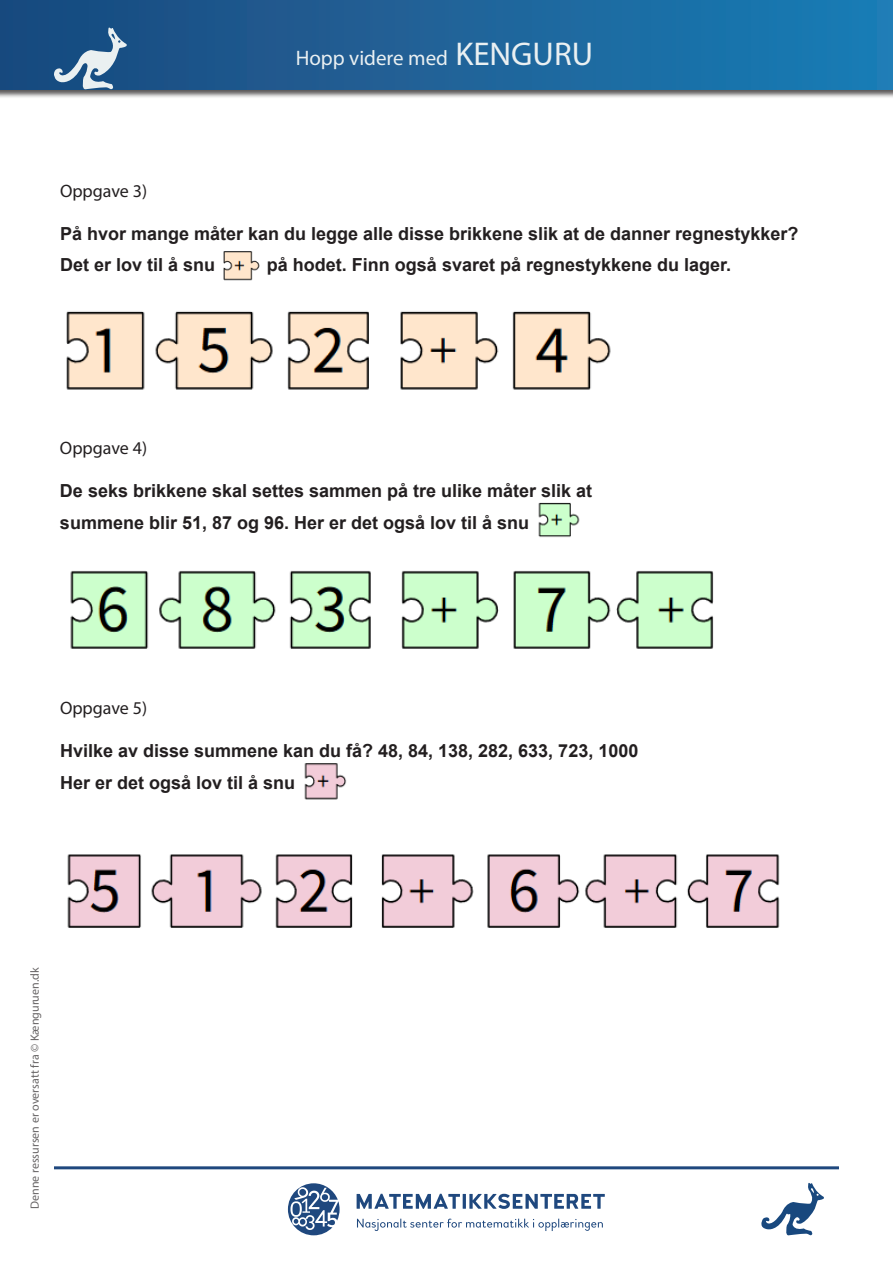
<style>
.page{position:relative;width:893px;height:1263px;background:#fff}
.page>*{position:absolute;margin:0;border:0;box-sizing:border-box;transform-origin:0 0}
.t1{font:21px "Myriad Pro";color:#eaf0f2}
.t2{font:700 18px/31.2px "Arial";color:#231f20}
.t3{font:18px "Myriad Pro";color:#231f20}
.t4{font:12px "Myriad Pro";color:#231f20}
.s1{font-size:33px}
</style>
<div class="page">
<div style="left:0;top:0;width:893px;height:98px;background:#231f20;opacity:.75"></div>
<div style="left:0;top:0;width:893px;height:89px;background:linear-gradient(to right,#1c487d,#1c7db5)"></div>
<svg style="left:761px;top:1183px;width:63px;height:53px"></svg>
<svg style="left:54px;top:27px;width:73px;height:63px;background:#527ca2"></svg>
<hr style="left:54px;top:1166px;width:785px;height:3px;background:#1f487e">
<svg style="left:357px;top:1194px;width:248px;height:15px"></svg>
<svg style="left:357px;top:1218px;width:246px;height:13px"></svg>
<svg style="left:288px;top:1183px;width:52px;height:52px"></svg>
<img style="left:223px;top:251px;width:37px;height:30px">
<img style="left:538px;top:502px;width:42px;height:36px">
<img style="left:66px;top:311px;width:545px;height:79px">
<img style="left:70px;top:570px;width:644px;height:79px">
<img style="left:304px;top:763px;width:43px;height:37px">
<img style="left:67px;top:854px;width:713px;height:74px">
<p class="t1" style="left:296px;top:45px;width:299px">Hopp videre med <span class="s1">KENGURU</span></p>
<p class="t3" style="left:60px;top:180px;width:89px">Oppgave 3)</p>
<p class="t2" style="left:60px;top:219px;width:740px">På hvor mange måter kan du legge alle disse brikkene slik at de danner regnestykker?<br>Det er lov til å snu</p>
<p class="t2" style="left:267px;top:250px;width:466px">på hodet. Finn også svaret på regnestykkene du lager.</p>
<p class="t3" style="left:60px;top:437px;width:89px">Oppgave 4)</p>
<p class="t2" style="left:60px;top:475px;width:534px">De seks brikkene skal settes sammen på tre ulike måter slik at summene blir 51, 87 og 96. Her er det også lov til å snu</p>
<p class="t3" style="left:60px;top:697px;width:89px">Oppgave 5)</p>
<p class="t2" style="left:60px;top:735px;width:580px;line-height:32px">Hvilke av disse summene kan du få? 48, 84, 138, 282, 633, 723, 1000<br>Her er det også lov til å snu</p>
<p class="t4" style="left:27px;top:1209px;width:243px;rotate:-90deg">Denne ressursen er oversatt fra © Kænguruen.dk</p>
</div>
